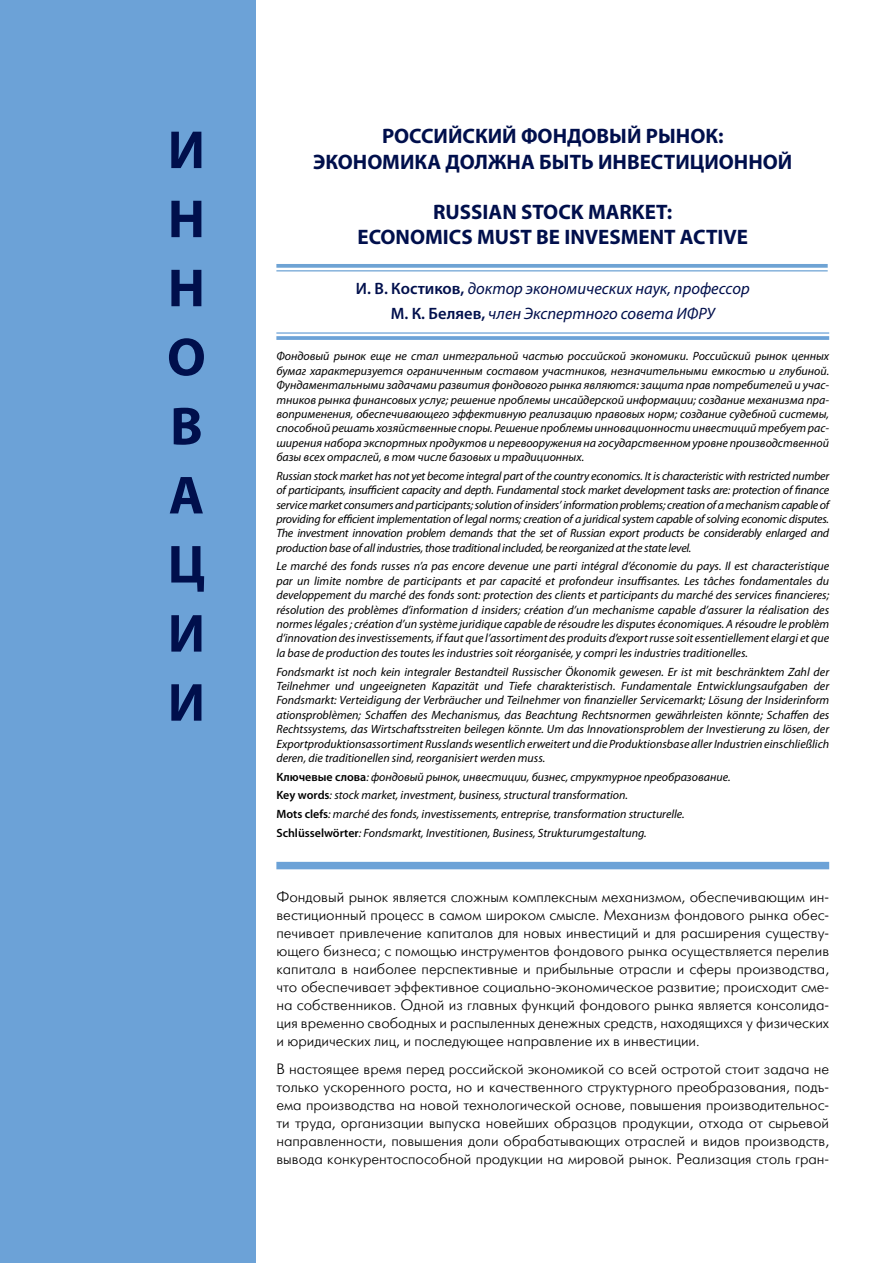
<style>
.page{position:relative;width:893px;height:1263px;background:#fff}
.page>*{position:absolute;margin:0;border:0;box-sizing:border-box;transform-origin:0 0}
.t1{font:700 54px/69px "Myriad Pro";color:#000f4c;text-align:justify}
.t2{font:700 21px/25.2px "Myriad Pro";color:#000f4c;text-align:center}
.t3{font:italic 16.5px/24px "Myriad Pro";color:#000f4c;text-align:center}
.t4{font:15px/18px "Futuris Light C";color:#000;text-align:justify}
.t5{font:italic 12px/14.4px "Myriad Pro";color:#000;text-align:justify}
.s1{font-weight:600;font-style:normal}
</style>
<div class="page">
<div style="left:0;top:0;width:255px;height:1263px;background:#6ca2d7"></div>
<svg style="left:276px;top:264px;width:552px;height:4px;background:#77a9d6"></svg>
<hr style="left:276px;top:270px;width:552px;height:1px;background:#6ea3d4">
<hr style="left:276px;top:332px;width:553px;height:2px;background:#6ca2d7">
<svg style="left:276px;top:336px;width:553px;height:4px;background:#74a7d9"></svg>
<div style="left:276px;top:862px;width:553px;height:7px;background:#6ca2d7"></div>
<h1 class="t1" style="left:167px;top:114px;width:40px">И Н Н О В А Ц И И</h1>
<h2 class="t2" style="left:313px;top:123px;width:481px">РОССИЙСКИЙ ФОНДОВЫЙ РЫНОК:<br>ЭКОНОМИКА ДОЛЖНА БЫТЬ ИНВЕСТИЦИОННОЙ</h2>
<h2 class="t2" style="left:357px;top:199px;width:392px">RUSSIAN STOCK MARKET:<br>ECONOMICS MUST BE INVESMENT ACTIVE</h2>
<h3 class="t3" style="left:356px;top:277px;width:395px"><span class="s1">И. В. Костиков,</span> доктор экономических наук, профессор<br><span class="s1">М. К. Беляев,</span> член Экспертного совета ИФРУ</h3>
<p class="t5" style="left:276px;top:349px;width:554px">Фондовый рынок еще не стал интегральной частью российской экономики. Российский рынок ценных бумаг характеризуется ограниченным составом участников, незначительными емкостью и глубиной.<br>Фундаментальными задачами развития фондового рынка являются: защита прав потребителей и учас&shy;тников рынка финансовых услуг; решение проблемы инсайдерской информации; создание механизма пра&shy;воприменения, обеспечивающего эффективную реализацию правовых норм; создание судебной системы, способной решать хозяйственные споры. Решение проблемы инновационности инвестиций требует рас&shy;ширения набора экспортных продуктов и перевооружения на государственном уровне производственной базы всех отраслей, в том числе базовых и традиционных.</p>
<p class="t5" style="left:276px;top:468px;width:554px">Russian stock market has not yet become integral part of the country economics. It is characteristic with restricted number of participants, insufficient capacity and depth. Fundamental stock market development tasks are: protection of finance service market consumers and participants; solution of insiders’ information problems; creation of a mechanism capable of providing for efficient implementation of legal norms; creation of a juridical system capable of solving economic disputes.<br>The investment innovation problem demands that the set of Russian export products be considerably enlarged and production base of all industries, those traditional included, be reorganized at the state level.</p>
<p class="t5" style="left:276px;top:559px;width:554px">Le marché des fonds russes n’a pas encore devenue une parti intégral d’économie du pays. Il est characteristique par un limite nombre de participants et par capacité et profondeur insuffisantes. Les tâches fondamentales du developpement du marché des fonds sont: protection des clients et participants du marché des services financieres; résolution des problèmes d’information d insiders; création d’un mechanisme capable d’assurer la réalisation des normes légales ; création d’un système juridique capable de résoudre les disputes économiques. A résoudre le problèm d’innovation des investissements, if faut que l’assortiment des produits d’export russe soit essentiellement elargi et que la base de production des toutes les industries soit réorganisée, y compri les industries traditionelles.</p>
<p class="t5" style="left:276px;top:664px;width:554px">Fondsmarkt ist noch kein integraler Bestandteil Russischer Ökonomik gewesen. Er ist mit beschränktem Zahl der Teilnehmer und ungeeigneten Kapazität und Tiefe charakteristisch. Fundamentale Entwicklungsaufgaben der Fondsmarkt: Verteidigung der Verbräucher und Teilnehmer von finanzieller Servicemarkt; Lösung der Insiderinform ationsproblèmen; Schaffen des Mechanismus, das Beachtung Rechtsnormen gewährleisten könnte; Schaffen des Rechtssystems, das Wirtschaftsstreiten beilegen könnte. Um das Innovationsproblem der Investierung zu lösen, der Exportproduktionsassortiment Russlands wesentlich erweitert und die Produktionsbase aller Industrien einschließlich deren, die traditionellen sind, reorganisiert werden muss.</p>
<p class="t5" style="left:276px;top:767px;width:456px;line-height:18.6px;text-align:left"><span class="s1">Ключевые слова</span>: фондовый рынок, инвестиции, бизнес, структурное преобразование.<br><span class="s1">Key words</span>: stock market, investment, business, structural transformation.<br><span class="s1">Mots clefs</span>: marché des fonds, investissements, entreprise, transformation structurelle.<br><span class="s1">Schlüsselwörter</span>: Fondsmarkt, Investitionen, Business, Strukturumgestaltung.</p>
<p class="t4" style="left:276px;top:888px;width:554px">Фондовый рынок является сложным комплексным механизмом, обеспечивающим ин&shy;вестиционный процесс в самом широком смысле. Механизм фондового рынка обес&shy;печивает привлечение капиталов для новых инвестиций и для расширения существу&shy;ющего бизнеса; с помощью инструментов фондового рынка осуществляется перелив капитала в наиболее перспективные и прибыльные отрасли и сферы производства, что обеспечивает эффективное социально-экономическое развитие; происходит сме&shy;на собственников. Одной из главных функций фондового рынка является консолида&shy;ция временно свободных и распыленных денежных средств, находящихся у физических и юридических лиц, и последующее направление их в инвестиции.</p>
<p class="t4" style="left:276px;top:1061px;width:554px">В настоящее время перед российской экономикой со всей остротой стоит задача не только ускоренного роста, но и качественного структурного преобразования, подъ&shy;ема производства на новой технологической основе, повышения производительнос&shy;ти труда, организации выпуска новейших образцов продукции, отхода от сырьевой направленности, повышения доли обрабатывающих отраслей и видов производств, вывода конкурентоспособной продукции на мировой рынок. Реализация столь гран-</p>
</div>
